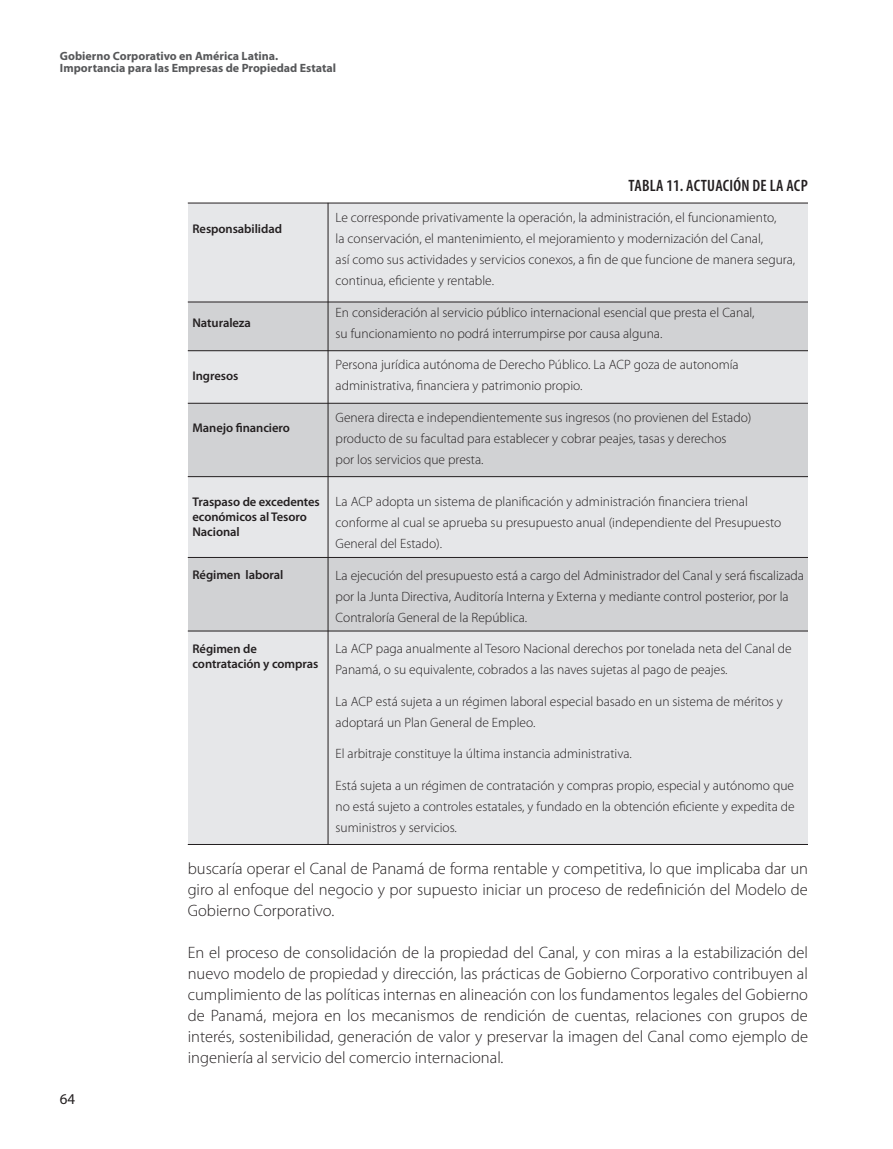
<style>
.page{position:relative;width:893px;height:1149px;background:#fff}
.page>*{position:absolute;margin:0;border:0;box-sizing:border-box;transform-origin:0 0}
.Cuerpo_de_texto{font:300 16.5px/21px "Myriad Pro";color:#231f20;text-align:justify}
.Pie_de_pagina{font:300 16.5px/21px "Myriad Pro";color:#231f20;text-align:justify}
.Cuerpo_de_texto-2{font:600 condensed 16.5px "Myriad Pro";letter-spacing:.02em;color:#231f20}
.t1{font:15px "Myriad Pro";color:#231f20}
.WP_Tabla03{font:300 13.5px/21px "Myriad Pro";color:#231f20}
.WP_Tabla03-2{font:600 12.6px/15px "Myriad Pro";letter-spacing:-.005em;color:#231f20}
.t2{font:700 12px/12px "Myriad Pro";color:#57585a}
</style>
<div class="page">
<div style="left:188px;top:203px;width:629px;height:99px;background:#e6e7e9"></div>
<div style="left:188px;top:351px;width:629px;height:52px;background:#e6e7e9"></div>
<div style="left:188px;top:477px;width:629px;height:80px;background:#e6e7e9"></div>
<div style="left:188px;top:631px;width:629px;height:213px;background:#e6e7e9"></div>
<div style="left:188px;top:557px;width:629px;height:73px;background:#d1d2d4"></div>
<div style="left:188px;top:403px;width:629px;height:73px;background:#d1d2d4"></div>
<div style="left:188px;top:302px;width:629px;height:48px;background:#d1d2d4"></div>
<hr style="left:188px;top:203px;width:629px;height:1px;background:#231f20">
<hr style="left:188px;top:301px;width:629px;height:1px;background:#231f20">
<hr style="left:188px;top:350px;width:629px;height:1px;background:#231f20">
<hr style="left:188px;top:403px;width:629px;height:1px;background:#231f20">
<hr style="left:188px;top:476px;width:629px;height:1px;background:#231f20">
<hr style="left:188px;top:557px;width:629px;height:1px;background:#231f20">
<hr style="left:188px;top:630px;width:629px;height:1px;background:#231f20">
<hr style="left:188px;top:844px;width:629px;height:1px;background:#231f20">
<hr style="left:328px;top:203px;width:1px;height:641px;background:#231f20">
<div style="left:808px;top:141px;width:44px;height:718px;background:#fff"></div>
<p class="t2" style="left:60px;top:50px;width:278px">Gobierno Corporativo en América Latina.<br>Importancia para las Empresas de Propiedad Estatal</p>
<p class="Cuerpo_de_texto-2" style="left:628px;top:176px;width:181px">TABLA 11. ACTUACIÓN DE LA ACP</p>
<p class="WP_Tabla03-2" style="left:192px;top:220px;width:91px">Responsabilidad</p>
<p class="WP_Tabla03-2" style="left:192px;top:315px;width:60px">Naturaleza</p>
<p class="WP_Tabla03-2" style="left:192px;top:367px;width:47px">Ingresos</p>
<p class="WP_Tabla03-2" style="left:192px;top:420px;width:99px">Manejo financiero</p>
<p class="WP_Tabla03-2" style="left:192px;top:493px;width:129px">Traspaso de excedentes económicos al Tesoro<br>Nacional</p>
<p class="WP_Tabla03-2" style="left:192px;top:567px;width:92px">Régimen laboral</p>
<p class="WP_Tabla03-2" style="left:192px;top:640px;width:127px">Régimen de contratación y compras</p>
<p class="WP_Tabla03" style="left:336px;top:207px;width:442px">Le corresponde privativamente la operación, la administración, el funcionamiento,</p>
<p class="WP_Tabla03" style="left:336px;top:228px;width:429px">la conservación, el mantenimiento, el mejoramiento y modernización del Canal,</p>
<p class="WP_Tabla03" style="left:336px;top:249px;width:461px">así como sus actividades y servicios conexos, a fin de que funcione de manera segura, continua, eficiente y rentable.</p>
<p class="WP_Tabla03" style="left:336px;top:301px;width:420px">En consideración al servicio público internacional esencial que presta el Canal,</p>
<p class="WP_Tabla03" style="left:336px;top:322px;width:328px">su funcionamiento no podrá interrumpirse por causa alguna.</p>
<p class="WP_Tabla03" style="left:336px;top:354px;width:405px">Persona jurídica autónoma de Derecho Público. La ACP goza de autonomía administrativa, financiera y patrimonio propio.</p>
<p class="WP_Tabla03" style="left:336px;top:406px;width:417px">Genera directa e independientemente sus ingresos (no provienen del Estado)</p>
<p class="WP_Tabla03" style="left:336px;top:427px;width:393px">producto de su facultad para establecer y cobrar peajes, tasas y derechos</p>
<p class="WP_Tabla03" style="left:336px;top:448px;width:150px">por los servicios que presta.</p>
<p class="WP_Tabla03" style="left:336px;top:490px;width:414px">La ACP adopta un sistema de planificación y administración financiera trienal</p>
<p class="WP_Tabla03" style="left:336px;top:511px;width:447px">conforme al cual se aprueba su presupuesto anual (independiente del Presupuesto<br>General del Estado).</p>
<p class="WP_Tabla03" style="left:336px;top:564px;width:470px">La ejecución del presupuesto está a cargo del Administrador del Canal y será fiscalizada por la Junta Directiva, Auditoría Interna y Externa y mediante control posterior, por la<br>Contraloría General de la República.</p>
<p class="WP_Tabla03" style="left:336px;top:637px;width:458px">La ACP paga anualmente al Tesoro Nacional derechos por tonelada neta del Canal de<br>Panamá, o su equivalente, cobrados a las naves sujetas al pago de peajes.</p>
<p class="WP_Tabla03" style="left:336px;top:690px;width:449px">La ACP está sujeta a un régimen laboral especial basado en un sistema de méritos y adoptará un Plan General de Empleo.</p>
<p class="WP_Tabla03" style="left:336px;top:742px;width:298px">El arbitraje constituye la última instancia administrativa.</p>
<p class="WP_Tabla03" style="left:336px;top:774px;width:461px;text-align:justify">Está sujeta a un régimen de contratación y compras propio, especial y autónomo que no está sujeto a controles estatales, y fundado en la obtención eficiente y expedita de suministros y servicios.</p>
<p class="t1" style="left:60px;top:1089px;width:17px">64</p>
<p class="Pie_de_pagina" style="left:188px;top:857px;width:622px">buscaría operar el Canal de Panamá de forma rentable y competitiva, lo que implicaba dar un giro al enfoque del negocio y por supuesto iniciar un proceso de redefinición del Modelo de Gobierno Corporativo.</p>
<p class="Cuerpo_de_texto" style="left:188px;top:941px;width:622px">En el proceso de consolidación de la propiedad del Canal, y con miras a la estabilización del nuevo modelo de propiedad y dirección, las prácticas de Gobierno Corporativo contribuyen al cumplimiento de las políticas internas en alineación con los fundamentos legales del Gobierno de Panamá, mejora en los mecanismos de rendición de cuentas, relaciones con grupos de interés, sostenibilidad, generación de valor y preservar la imagen del Canal como ejemplo de ingeniería al servicio del comercio internacional.</p>
</div>
